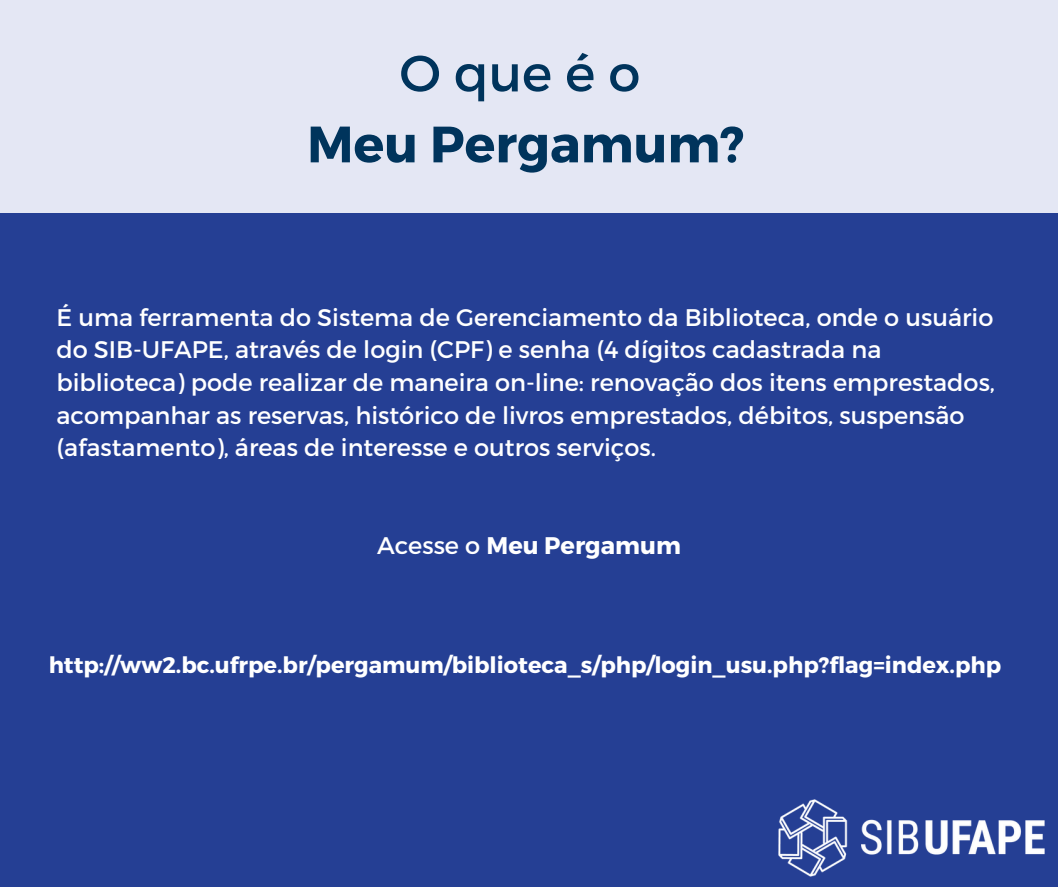
<style>
.page{position:relative;width:1058px;height:887px;background:#fff}
.page>*{position:absolute;margin:0;border:0;box-sizing:border-box;transform-origin:0 0}
.t1{font:700 51px "Montserrat";color:#00345c}
.t2{font:51px "Montserrat";letter-spacing:.26em;color:#00345c}
.t3{font:24px "Montserrat";color:#fff}
.t4{font:700 24px "Montserrat";color:#fff}
.t5{font:700 22.5px "Montserrat";color:#fff}
.s1{font-weight:400}
</style>
<div class="page">
<div style="left:0;top:0;width:1058px;height:886px;background:#253f94"></div>
<div style="left:0;top:0;width:1058px;height:212px;background:#e4e7f4"></div>
<img style="left:778px;top:799px;width:267px;height:78px">
<p class="t2" style="left:399px;top:40px;width:242px">Oqueéo</p>
<p class="t1" style="left:307px;top:111px;width:439px">Meu Pergamum?</p>
<p class="t3" style="left:56px;top:301px;width:938px">É uma ferramenta do Sistema de Gerenciamento da Biblioteca, onde o usuário</p>
<p class="t3" style="left:56px;top:334px;width:826px">do SIB-UFAPE, através de login (CPF) e senha (4 dígitos cadastrada na</p>
<p class="t3" style="left:56px;top:367px;width:940px">biblioteca) pode realizar de maneira on-line: renovação dos itens emprestados,</p>
<p class="t3" style="left:56px;top:399px;width:909px">acompanhar as reservas, histórico de livros emprestados, débitos, suspensão</p>
<p class="t3" style="left:56px;top:432px;width:601px">(afastamento), áreas de interesse e outros serviços.</p>
<p class="t4" style="left:377px;top:530px;width:305px"><span class="s1">Acesse o</span> Meu Pergamum</p>
<p class="t5" style="left:49px;top:650px;width:954px">http://ww2.bc.ufrpe.br/pergamum/biblioteca_s/php/login_usu.php?flag=index.php</p>
</div>
